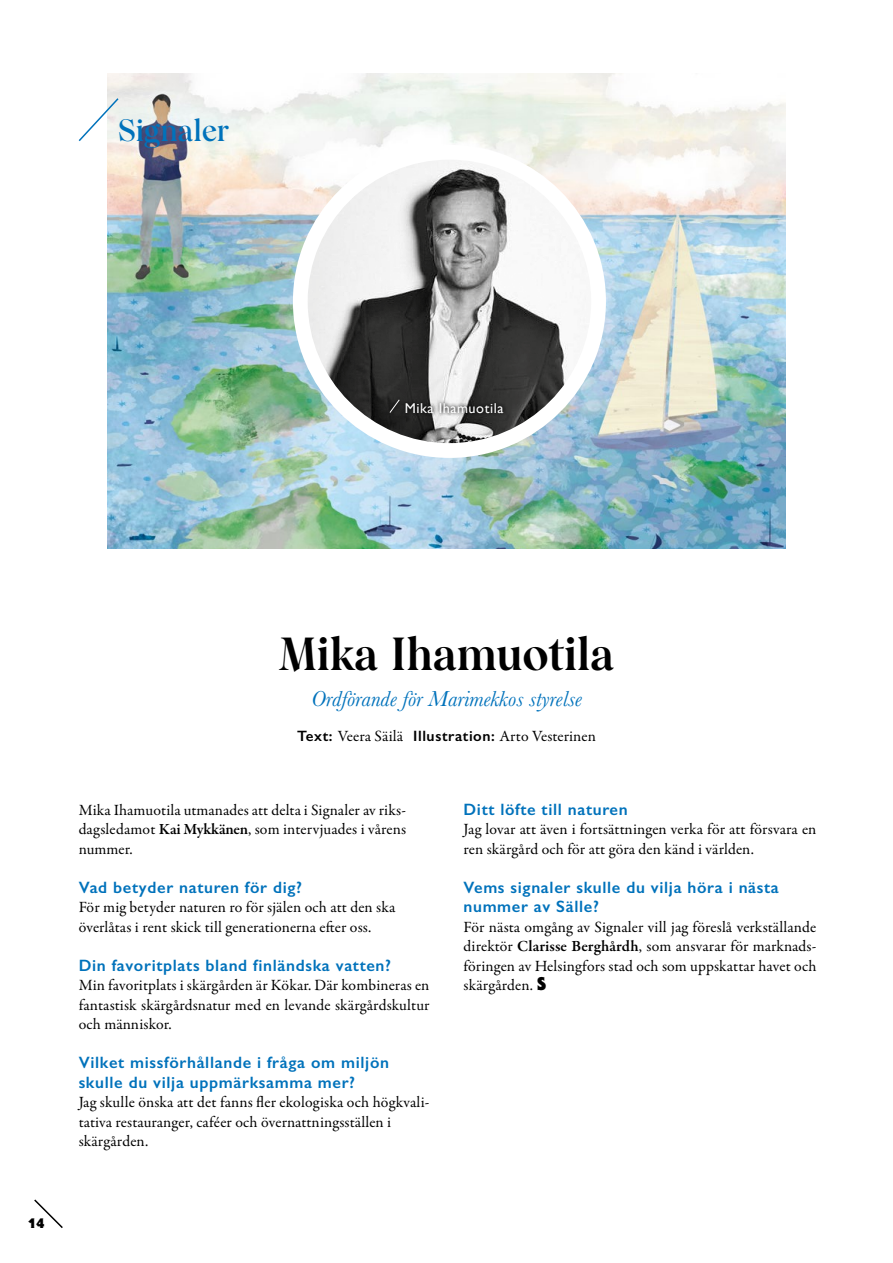
<style>
.page{position:relative;width:893px;height:1263px;background:#fff}
.page>*{position:absolute;margin:0;border:0;box-sizing:border-box;transform-origin:0 0}
.t1{font:700 45px "Wulkan Display";color:#000}
.t2{font:600 30px "Wulkan Display";color:#0072bb}
.t3{font:italic 22.5px "Baskerville";color:#0072bb}
.t4{font:600 16.5px/19.5px "Gill Sans";letter-spacing:.04em;color:#0072bb}
.t5{font:15.75px/19.5px "Garamond Premr Pro";letter-spacing:.005em;color:#000}
.t6{font:14.25px "Gill Sans";letter-spacing:.04em;color:#fff}
.t7{font:900 13.5px "Serif Gothic Std";color:#000}
.s1{font-family:"Gill Sans";font-weight:600;font-size:15px}
.s2{font-weight:600}
.s3{font-family:"Serif Gothic Std";font-weight:900;font-size:18px}
</style>
<div class="page">
<img style="left:108px;top:73px;width:677px;height:476px">
<div style="left:293px;top:145px;width:313px;height:313px;background:#fff;border-radius:50%"></div>
<img style="left:308px;top:160px;width:283px;height:283px;border-radius:142px">
<svg style="left:78px;top:97px;width:42px;height:46px"></svg>
<svg style="left:386px;top:396px;width:121px;height:21px"></svg>
<svg style="left:389px;top:399px;width:11px;height:15px"></svg>
<svg style="left:34px;top:1199px;width:29px;height:29px"></svg>
<h2 class="t2" style="left:119px;top:113px;width:112px">Signaler</h2>
<p class="t6" style="left:405px;top:400px;width:100px">Mika Ihamuotila</p>
<p class="t7" style="left:28px;top:1214px;width:18px">14</p>
<h1 class="t1" style="left:279px;top:627px;width:336px">Mika Ihamuotila</h1>
<h3 class="t3" style="left:311px;top:683px;width:272px">Ordförande för Marimekkos styrelse</h3>
<p class="t5" style="left:297px;top:726px;width:300px"><span class="s1">Text:</span> Veera Säilä <span class="s1">Illustration:</span> Arto Vesterinen</p>
<p class="t5" style="left:79px;top:800px;width:329px;text-align:justify">Mika Ihamuotila utmanades att delta i Signaler av riks&shy;dagsledamot <span class="s2">Kai Mykkänen</span>, som intervjuades i vårens nummer.</p>
<p class="t4" style="left:79px;top:877px;width:225px">Vad betyder naturen för dig?</p>
<p class="t5" style="left:79px;top:898px;width:318px">För mig betyder naturen ro för själen och att den ska överlåtas i rent skick till generationerna efter oss.</p>
<p class="t4" style="left:79px;top:955px;width:314px">Din favoritplats bland finländska vatten?</p>
<p class="t5" style="left:79px;top:976px;width:352px;text-align:justify">Min favoritplats i skärgården är Kökar. Där kombineras en fantastisk skärgårdsnatur med en levande skärgårdskultur och människor.</p>
<p class="t4" style="left:79px;top:1053px;width:312px">Vilket missförhållande i fråga om miljön skulle du vilja uppmärksamma mer?</p>
<p class="t5" style="left:79px;top:1093px;width:352px">Jag skulle önska att det fanns fler ekologiska och högkvali&shy;tativa restauranger, caféer och övernattningsställen i skärgården.</p>
<p class="t4" style="left:463px;top:799px;width:166px">Ditt löfte till naturen</p>
<p class="t5" style="left:463px;top:820px;width:354px">Jag lovar att även i fortsättningen verka för att försvara en ren skärgård och för att göra den känd i världen.</p>
<p class="t4" style="left:463px;top:877px;width:317px">Vems signaler skulle du vilja höra i nästa nummer av Sälle?</p>
<p class="t5" style="left:463px;top:917px;width:354px;text-align:justify">För nästa omgång av Signaler vill jag föreslå verkställande direktör <span class="s2">Clarisse Berghårdh</span>, som ansvarar för marknads&shy;föringen av Helsingfors stad och som uppskattar havet och skärgården. <span class="s3">S</span></p>
</div>
